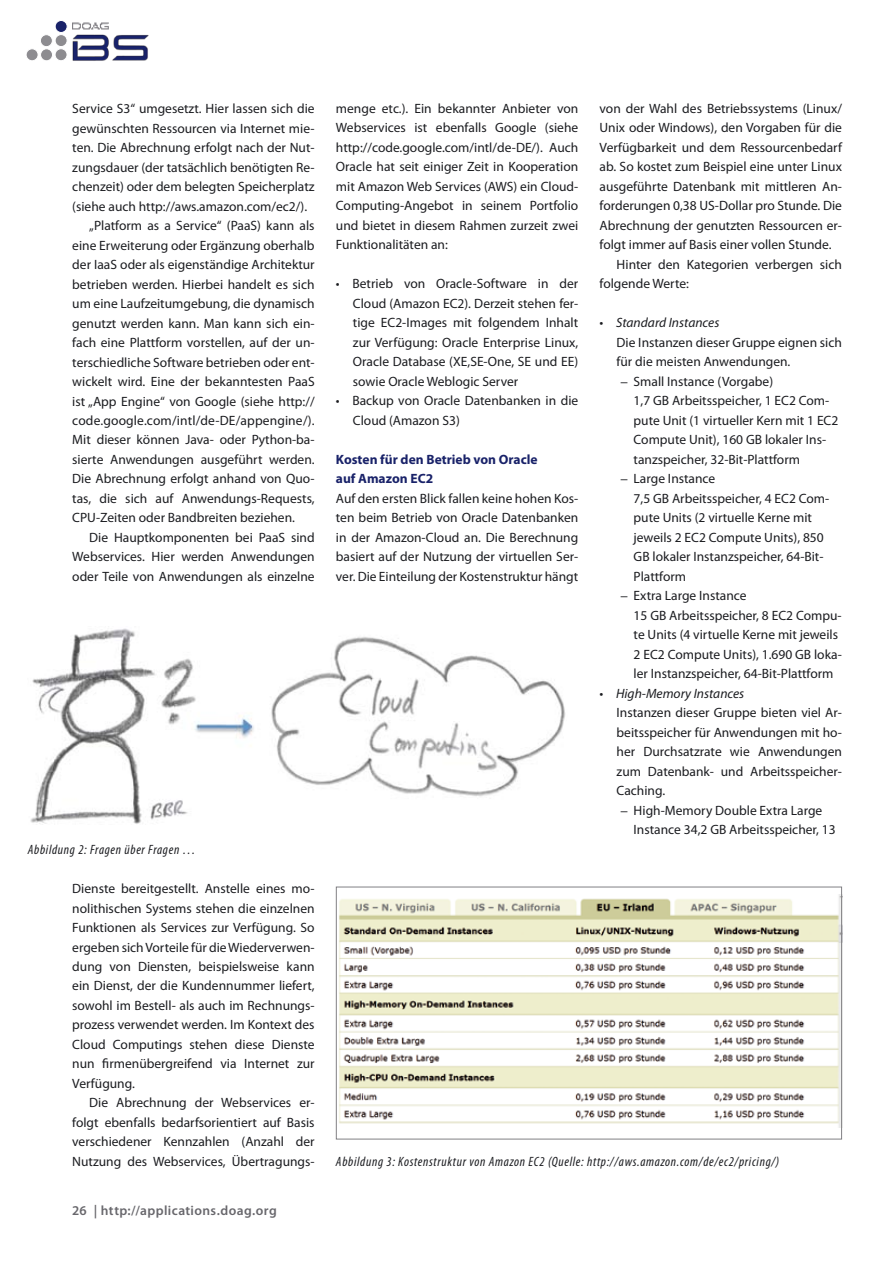
<style>
.page{position:relative;width:893px;height:1263px;background:#fff}
.page>*{position:absolute;margin:0;border:0;box-sizing:border-box;transform-origin:0 0}
.t1{font:13.5px/19.5px "Myriad Pro";color:#1b1c20;text-align:justify}
.t2{font:italic condensed 13.5px "Myriad Pro";letter-spacing:.05em;color:#1b1c20}
.t3{font:700 13.5px/19.5px "Myriad Pro";color:#192269}
.t4{font:italic 13.5px "Myriad Pro";color:#1b1c20}
.t5{font:600 13.5px "Myriad Pro";letter-spacing:.03em;color:#68676c}
.s1{font-family:"Stone Serif Std";font-weight:500}
</style>
<div class="page">
<img style="left:72px;top:22px;width:77px;height:39px">
<div style="left:40px;top:35px;width:12px;height:12px;background:#8d8c90;border-radius:50%"></div>
<div style="left:40px;top:34px;width:13px;height:13px;border:1px solid #fff;border-radius:50%"></div>
<div style="left:26px;top:49px;width:12px;height:12px;background:#8d8c90;border-radius:50%"></div>
<div style="left:26px;top:49px;width:12px;height:12px;border:1px solid #fff;border-radius:50%"></div>
<div style="left:55px;top:35px;width:12px;height:12px;background:#8d8c90;border-radius:50%"></div>
<div style="left:55px;top:34px;width:12px;height:13px;border:1px solid #fff;border-radius:50%"></div>
<div style="left:41px;top:49px;width:12px;height:12px;background:#8d8c90;border-radius:50%"></div>
<div style="left:40px;top:49px;width:13px;height:12px;border:1px solid #fff;border-radius:50%"></div>
<div style="left:55px;top:20px;width:12px;height:12px;background:#192269;border-radius:50%"></div>
<div style="left:55px;top:20px;width:12px;height:13px;border:1px solid #fff;border-radius:50%"></div>
<div style="left:55px;top:49px;width:12px;height:12px;background:#8d8c90;border-radius:50%"></div>
<div style="left:55px;top:49px;width:12px;height:12px;border:1px solid #fff;border-radius:50%"></div>
<img style="left:73px;top:22px;width:36px;height:11px">
<img style="left:339px;top:894px;width:501px;height:233px">
<div style="left:336px;top:887px;width:506px;height:252px;border:1px solid #818084"></div>
<img style="left:30px;top:628px;width:536px;height:196px">
<p class="t1" style="left:72px;top:99px;width:244px">Service S3“ umgesetzt. Hier lassen sich die</p>
<p class="t1" style="left:72px;top:118px;width:244px">gewünschten Ressourcen via Internet mie-</p>
<p class="t1" style="left:72px;top:138px;width:244px">ten. Die Abrechnung erfolgt nach der Nut-</p>
<p class="t1" style="left:72px;top:157px;width:244px">zungsdauer (der tatsächlich benötigten Re-</p>
<p class="t1" style="left:72px;top:177px;width:244px">chenzeit) oder dem belegten Speicherplatz</p>
<p class="t1" style="left:72px;top:196px;width:236px">(siehe auch http://aws.amazon.com/ec2/).</p>
<p class="t1" style="left:89px;top:216px;width:227px">„Platform as a Service“ (PaaS) kann als</p>
<p class="t1" style="left:72px;top:235px;width:244px">eine Erweiterung oder Ergänzung oberhalb</p>
<p class="t1" style="left:72px;top:255px;width:244px">der IaaS oder als eigenständige Architektur</p>
<p class="t1" style="left:72px;top:274px;width:244px">betrieben werden. Hierbei handelt es sich</p>
<p class="t1" style="left:72px;top:293px;width:244px">um eine Laufzeitumgebung, die dynamisch</p>
<p class="t1" style="left:72px;top:313px;width:244px">genutzt werden kann. Man kann sich ein-</p>
<p class="t1" style="left:72px;top:332px;width:244px">fach eine Plattform vorstellen, auf der un-</p>
<p class="t1" style="left:72px;top:352px;width:244px">terschiedliche Software betrieben oder ent-</p>
<p class="t1" style="left:72px;top:371px;width:244px">wickelt wird. Eine der bekanntesten PaaS</p>
<p class="t1" style="left:72px;top:391px;width:244px">ist „App Engine“ von Google (siehe http://</p>
<p class="t1" style="left:72px;top:410px;width:244px">code.google.com/intl/de-DE/appengine/).</p>
<p class="t1" style="left:72px;top:430px;width:244px">Mit dieser können Java- oder Python-ba-</p>
<p class="t1" style="left:72px;top:449px;width:244px">sierte Anwendungen ausgeführt werden.</p>
<p class="t1" style="left:72px;top:469px;width:244px">Die Abrechnung erfolgt anhand von Quo-</p>
<p class="t1" style="left:72px;top:488px;width:244px">tas, die sich auf Anwendungs-Requests,</p>
<p class="t1" style="left:72px;top:508px;width:224px">CPU-Zeiten oder Bandbreiten beziehen.</p>
<p class="t1" style="left:89px;top:527px;width:227px">Die Hauptkomponenten bei PaaS sind</p>
<p class="t1" style="left:72px;top:547px;width:244px">Webservices. Hier werden Anwendungen</p>
<p class="t1" style="left:72px;top:566px;width:244px">oder Teile von Anwendungen als einzelne</p>
<p class="t2" style="left:28px;top:841px;width:170px">Abbildung 2: Fragen über Fragen …</p>
<p class="t1" style="left:72px;top:878px;width:244px">Dienste bereitgestellt. Anstelle eines mo&shy;nolithischen Systems stehen die einzelnen Funktionen als Services zur Verfügung. So ergeben sich Vorteile für die Wiederverwen&shy;dung von Diensten, beispielsweise kann ein Dienst, der die Kundennummer liefert, sowohl im Bestell- als auch im Rechnungs&shy;prozess verwendet werden. Im Kontext des Cloud Computings stehen diese Dienste nun firmenübergreifend via Internet zur Verfügung.</p>
<p class="t1" style="left:72px;top:1093px;width:244px;text-indent:17px">Die Abrechnung der Webservices er&shy;folgt ebenfalls bedarfsorientiert auf Basis verschiedener Kennzahlen (Anzahl der Nutzung des Webservices, Übertragungs-</p>
<p class="t5" style="left:72px;top:1202px;width:206px">26 | http://applications.doag.org</p>
<p class="t1" style="left:336px;top:98px;width:244px">menge etc.). Ein bekannter Anbieter von Webservices ist ebenfalls Google (siehe http://code.google.com/intl/de-DE/). Auch Oracle hat seit einiger Zeit in Kooperation mit Amazon Web Services (AWS) ein Cloud-Computing-Angebot in seinem Portfolio und bietet in diesem Rahmen zurzeit zwei Funktionalitäten an:</p>
<p class="t1" style="left:353px;top:274px;width:227px;text-indent:-17px">• Betrieb von Oracle-Software in der Cloud (Amazon EC2). Derzeit stehen fer&shy;tige EC2-Images mit folgendem Inhalt zur Verfügung: Oracle Enterprise Linux, Oracle Database (XE,SE-One, SE und EE) sowie Oracle Weblogic Server</p>
<p class="t1" style="left:353px;top:391px;width:227px;text-indent:-17px">• Backup von Oracle Datenbanken in die<br>Cloud (Amazon S3)</p>
<p class="t3" style="left:336px;top:449px;width:203px">Kosten für den Betrieb von Oracle auf Amazon EC2</p>
<p class="t1" style="left:336px;top:488px;width:244px">Auf den ersten Blick fallen keine hohen Kos&shy;ten beim Betrieb von Oracle Datenbanken in der Amazon-Cloud an. Die Berechnung basiert auf der Nutzung der virtuellen Ser&shy;ver. Die Einteilung der Kostenstruktur hängt</p>
<p class="t1" style="left:600px;top:98px;width:244px">von der Wahl des Betriebssystems (Linux/</p>
<p class="t1" style="left:600px;top:118px;width:244px">Unix oder Windows), den Vorgaben für die</p>
<p class="t1" style="left:600px;top:137px;width:244px">Verfügbarkeit und dem Ressourcenbedarf</p>
<p class="t1" style="left:600px;top:157px;width:244px">ab. So kostet zum Beispiel eine unter Linux</p>
<p class="t1" style="left:600px;top:176px;width:244px">ausgeführte Datenbank mit mittleren An-</p>
<p class="t1" style="left:600px;top:196px;width:244px">forderungen 0,38 US-Dollar pro Stunde. Die</p>
<p class="t1" style="left:600px;top:215px;width:244px">Abrechnung der genutzten Ressourcen er-</p>
<p class="t1" style="left:600px;top:235px;width:233px">folgt immer auf Basis einer vollen Stunde.</p>
<p class="t1" style="left:617px;top:254px;width:227px">Hinter den Kategorien verbergen sich</p>
<p class="t1" style="left:600px;top:274px;width:91px">folgende Werte:</p>
<p class="t4" style="left:600px;top:314px;width:121px">• Standard Instances</p>
<p class="t1" style="left:617px;top:332px;width:227px">Die Instanzen dieser Gruppe eignen sich für die meisten Anwendungen.</p>
<p class="t1" style="left:634px;top:371px;width:206px;text-align:left;text-indent:-13px"><span class="s1">–</span> Small Instance (Vorgabe)<br>1,7 GB Arbeitsspeicher, 1 EC2 Com&shy;pute Unit (1 virtueller Kern mit 1 EC2<br>Compute Unit), 160 GB lokaler Ins&shy;tanzspeicher, 32-Bit-Plattform</p>
<p class="t1" style="left:634px;top:469px;width:197px;text-align:left;text-indent:-13px"><span class="s1">–</span> Large Instance<br>7,5 GB Arbeitsspeicher, 4 EC2 Com&shy;pute Units (2 virtuelle Kerne mit jeweils 2 EC2 Compute Units), 850<br>GB lokaler Instanzspeicher, 64-Bit-<br>Plattform</p>
<p class="t1" style="left:634px;top:586px;width:210px;text-align:left;text-indent:-13px"><span class="s1">–</span> Extra Large Instance<br>15 GB Arbeitsspeicher, 8 EC2 Compu&shy;te Units (4 virtuelle Kerne mit jeweils 2 EC2 Compute Units), 1.690 GB loka&shy;ler Instanzspeicher, 64-Bit-Plattform</p>
<p class="t4" style="left:600px;top:685px;width:146px">• High-Memory Instances</p>
<p class="t1" style="left:617px;top:703px;width:227px">Instanzen dieser Gruppe bieten viel Ar&shy;beitsspeicher für Anwendungen mit ho&shy;her Durchsatzrate wie Anwendungen zum Datenbank- und Arbeitsspeicher-Caching.</p>
<p class="t1" style="left:634px;top:800px;width:204px;text-indent:-13px"><span class="s1">–</span> High-Memory Double Extra Large<br>Instance 34,2 GB Arbeitsspeicher, 13</p>
<p class="t2" style="left:336px;top:1153px;width:445px">Abbildung 3: Kostenstruktur von Amazon EC2 (Quelle: http://aws.amazon.com/de/ec2/pricing/)</p>
</div>
